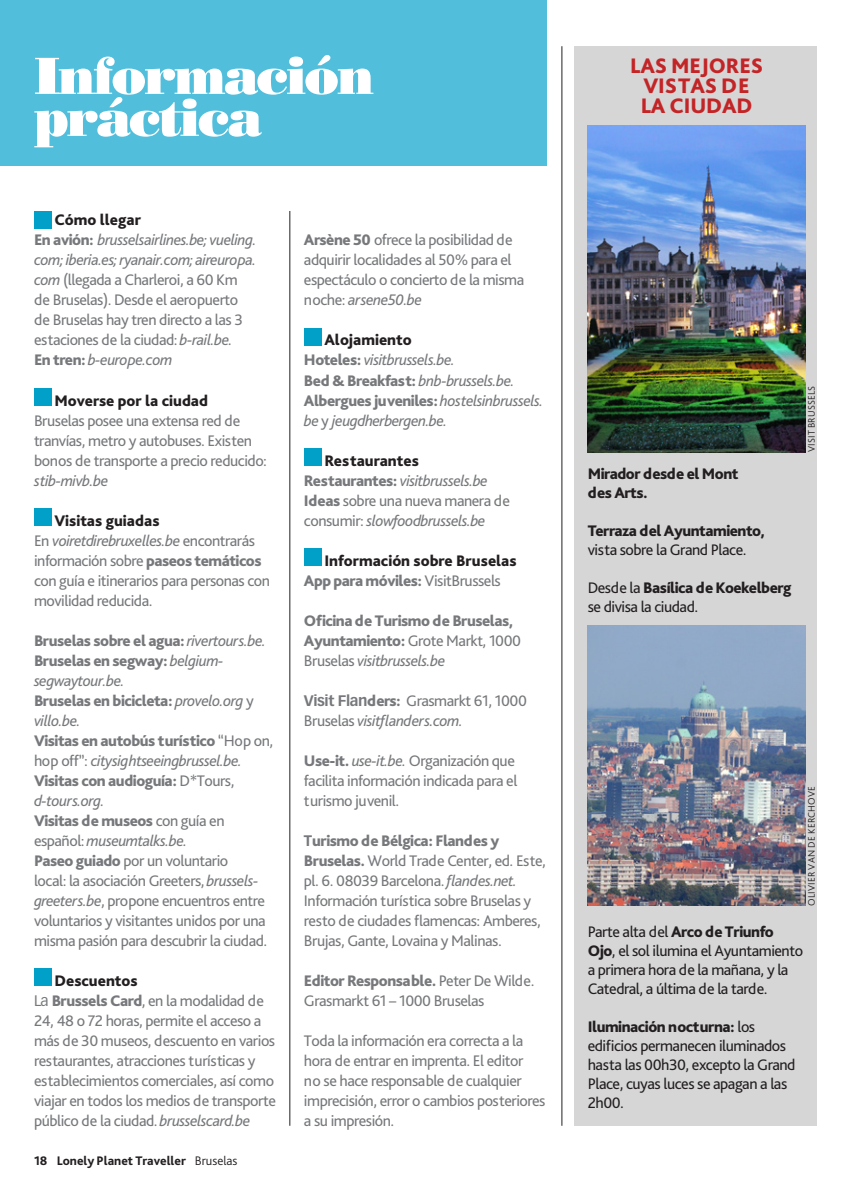
<style>
.page{position:relative;width:851px;height:1191px;background:#fff}
.page>*{position:absolute;margin:0;border:0;box-sizing:border-box;transform-origin:0 0}
.t1{font:52px/42px "Bodoni Std Poster";letter-spacing:-.04em;color:#fff}
.t2{font:800 22px/20px "Bliss Pro";letter-spacing:-.005em;color:#c32527;text-align:center}
.t3{font:16px/20px "Bliss Pro";letter-spacing:-.03em;color:#76787b}
.t4{font:italic 16px/20px "Bliss Pro";letter-spacing:-.03em;color:#76787b}
.t5{font:16px/19px "Bliss Pro";letter-spacing:-.03em;color:#231f20}
.t6{font:800 16px/20px "Bliss Pro";letter-spacing:-.03em;color:#76787b}
.Body_Vectora{font:800 16px "Bliss Pro";color:#231f20}
.Body_Vectora-2{font:800 16px/19px "Bliss Pro";letter-spacing:-.03em;color:#231f20}
.folio{font:800 13px "Bliss Pro";color:#231f20}
.Credit{font:300 10px "Bliss Pro";letter-spacing:.015em;color:#231f20}
.s1{font-weight:800}
.s2{font-style:italic}
.s3{font-weight:800;font-style:normal}
.s4{font-weight:400;font-style:italic}
.s5{font-weight:400}
.s6{font-style:normal}
.s7{font-family:"Vectora LT Std";font-size:15px}
.s8{font-weight:300}
.s9{font-family:"Vectora LT Std";font-weight:700;font-size:15px}
</style>
<div class="page">
<div style="left:574px;top:46px;width:242px;height:1079px;background:#d6d6d7"></div>
<hr style="left:289px;top:211px;width:1px;height:914px;background:#231f20">
<div style="left:0;top:0;width:546px;height:165px;background:#51bedc"></div>
<hr style="left:561px;top:46px;width:1px;height:1079px;background:#231f20">
<div style="left:304px;top:328px;width:17px;height:17px;background:#00a0c9"></div>
<div style="left:304px;top:448px;width:17px;height:17px;background:#00a0c9"></div>
<div style="left:304px;top:548px;width:17px;height:17px;background:#00a0c9"></div>
<div style="left:34px;top:211px;width:17px;height:17px;background:#00a0c9"></div>
<div style="left:34px;top:388px;width:17px;height:17px;background:#00a0c9"></div>
<div style="left:34px;top:508px;width:17px;height:17px;background:#00a0c9"></div>
<div style="left:34px;top:968px;width:17px;height:17px;background:#00a0c9"></div>
<img style="left:587px;top:125px;width:218px;height:327px">
<img style="left:587px;top:625px;width:218px;height:280px">
<p class="t1" style="left:34px;top:54px;width:342px">Información práctica</p>
<p class="Body_Vectora" style="left:54px;top:210px;width:88px">Cómo llegar</p>
<p class="t3" style="left:34px;top:230px;width:224px"><span class="s1">En avión:</span> <span class="s2">brusselsairlines.be; vueling. com; iberia.es; ryanair.com; aireuropa. com</span> (llegada a Charleroi, a 60 Km de Bruselas). Desde el aeropuerto de Bruselas hay tren directo a las 3 estaciones de la ciudad: <span class="s2">b-rail.be.</span></p>
<p class="t4" style="left:34px;top:350px;width:140px"><span class="s3">En tren:</span> b-europe.com</p>
<p class="Body_Vectora" style="left:54px;top:390px;width:155px">Moverse por la ciudad</p>
<p class="t3" style="left:34px;top:410px;width:234px">Bruselas posee una extensa red de tranvías, metro y autobuses. Existen bonos de transporte a precio reducido: <span class="s2">stib-mivb.be</span></p>
<p class="Body_Vectora" style="left:54px;top:510px;width:107px">Visitas guiadas</p>
<p class="t3" style="left:34px;top:530px;width:237px">En <span class="s2">voiretdirebruxelles.be</span> encontrarás información sobre <span class="s1">paseos temáticos </span>con guía e itinerarios para personas con movilidad reducida.</p>
<p class="t6" style="left:34px;top:630px;width:233px">Bruselas sobre el agua: <span class="s4">rivertours.be.</span></p>
<p class="t4" style="left:34px;top:650px;width:191px"><span class="s3">Bruselas en segway:</span> belgium&shy;segwaytour.be.</p>
<p class="t6" style="left:34px;top:690px;width:221px">Bruselas en bicicleta: <span class="s4">provelo.org</span> <span class="s5">y </span><span class="s4">villo.be.</span></p>
<p class="t4" style="left:34px;top:730px;width:241px"><span class="s3">Visitas en autobús turístico</span> <span class="s6">“Hop on, hop off”:</span> citysightseeingbrussel.be.</p>
<p class="t6" style="left:34px;top:770px;width:202px">Visitas con audioguía: <span class="s5">D*Tours, </span><span class="s4">d-tours.org.</span></p>
<p class="t3" style="left:34px;top:810px;width:192px"><span class="s1">Visitas de museos</span> con guía en español: <span class="s2">museumtalks.be.</span></p>
<p class="t3" style="left:34px;top:850px;width:235px"><span class="s1">Paseo guiado</span> por un voluntario<br>local: la asociación Greeters, <span class="s2">brussels&shy;greeters.be</span>, propone encuentros entre voluntarios y visitantes unidos por una misma pasión para descubrir la ciudad.</p>
<p class="Body_Vectora" style="left:54px;top:970px;width:85px">Descuentos</p>
<p class="t3" style="left:34px;top:990px;width:243px"><span class="s7">La</span> <span class="s1">Brussels Card</span>, en la modalidad de 24, 48 o 72 horas, permite el acceso a más de 30 museos, descuento en varios restaurantes, atracciones turísticas y establecimientos comerciales, así como viajar en todos los medios de transporte público de la ciudad. <span class="s2">brusselscard.be</span></p>
<p class="folio" style="left:34px;top:1152px;width:15px">18</p>
<p class="folio" style="left:57px;top:1152px;width:182px">Lonely Planet Traveller <span class="s8">Bruselas</span></p>
<p class="t3" style="left:304px;top:230px;width:222px"><span class="s1">Arsène 50</span> ofrece la posibilidad de adquirir localidades al 50% para el espectáculo o concierto de la misma noche: <span class="s2">arsene50.be</span></p>
<p class="Body_Vectora" style="left:324px;top:330px;width:89px">Alojamiento</p>
<p class="t4" style="left:304px;top:350px;width:152px"><span class="s3">Hoteles:</span> visitbrussels.be.</p>
<p class="t4" style="left:304px;top:370px;width:212px"><span class="s3">Bed &amp; Breakfast:</span> bnb-brussels.be.</p>
<p class="t4" style="left:304px;top:390px;width:241px"><span class="s3">Albergues juveniles:</span> hostelsinbrussels. be <span class="s6">y</span> jeugdherbergen.be.</p>
<p class="Body_Vectora" style="left:324px;top:450px;width:96px">Restaurantes</p>
<p class="t4" style="left:304px;top:470px;width:185px"><span class="s3">Restaurantes:</span> visitbrussels.be</p>
<p class="t3" style="left:304px;top:490px;width:207px"><span class="s1">Ideas</span> sobre una nueva manera de consumir: <span class="s2">slowfoodbrussels.be</span></p>
<p class="Body_Vectora" style="left:324px;top:550px;width:194px">Información sobre Bruselas</p>
<p class="t6" style="left:304px;top:570px;width:198px">App para móviles: <span class="s5">VisitBrussels</span></p>
<p class="t6" style="left:304px;top:610px;width:219px">Oficina de Turismo de Bruselas,<br>Ayuntamiento: <span class="s5">Grote Markt, 1000<br>Bruselas</span> <span class="s4">visitbrussels.be</span></p>
<p class="t3" style="left:304px;top:690px;width:224px"><span class="s9">Visit Flan</span><span class="s1">ders:</span> Grasmarkt 61, 1000<br>Bruselas <span class="s2">visitflanders.com.</span></p>
<p class="t3" style="left:304px;top:750px;width:215px"><span class="s1">Use-it.</span> <span class="s2">use-it.be.</span> Organización que facilita información indicada para el turismo juvenil.</p>
<p class="t3" style="left:304px;top:830px;width:243px"><span class="s9">T</span><span class="s1">urismo de Bélgica: Flandes y Bruselas.</span> World Trade Center, ed. Este, pl. 6. 08039 Barcelona. <span class="s2">flandes.net.<br></span>Información turística sobre Bruselas y resto de ciudades flamencas: Amberes, Brujas, Gante, Lovaina y Malinas.</p>
<p class="t3" style="left:304px;top:970px;width:232px"><span class="s1">Editor Responsable.</span> Peter De Wilde.<br>Grasmarkt 61 – 1000 Bruselas</p>
<p class="t3" style="left:304px;top:1030px;width:243px">Toda la información era correcta a la hora de entrar en imprenta. El editor<br>no se hace responsable de cualquier imprecisión, error o cambios posteriores a su impresión.</p>
<p class="t2" style="left:630px;top:55px;width:134px">LAS MEJORES<br>VISTAS DE<br>LA CIUDAD</p>
<p class="Body_Vectora-2" style="left:587px;top:464px;width:152px">Mirador desde el Mont des Arts.</p>
<p class="Body_Vectora-2" style="left:587px;top:521px;width:179px">Terraza del Ayuntamiento, <span class="s5">vista sobre la Grand Place.</span></p>
<p class="t5" style="left:587px;top:578px;width:205px">Desde la <span class="s1">Basílica de Koekelberg </span>se divisa la ciudad.</p>
<p class="Credit" style="left:805px;top:452px;width:67px;rotate:-90deg">VISIT BRUSSELS</p>
<p class="Credit" style="left:805px;top:905px;width:121px;rotate:-90deg">OLIVIER VAN DE KERCHOVE</p>
<p class="Body_Vectora-2" style="left:587px;top:921px;width:187px"><span class="s5">Parte alta del</span> Arco de Triunfo</p>
<p class="t5" style="left:587px;top:940px;width:217px"><span class="s1">Ojo</span>, el sol ilumina el Ayuntamiento a primera hora de la mañana, y la<br>Catedral, a última de la tarde.</p>
<p class="t5" style="left:587px;top:1016px;width:209px"><span class="s1">Iluminación nocturna:</span> los edificios permanecen iluminados hasta las 00h30, excepto la Grand<br>Place, cuyas luces se apagan a las<br>2h00.</p>
</div>
